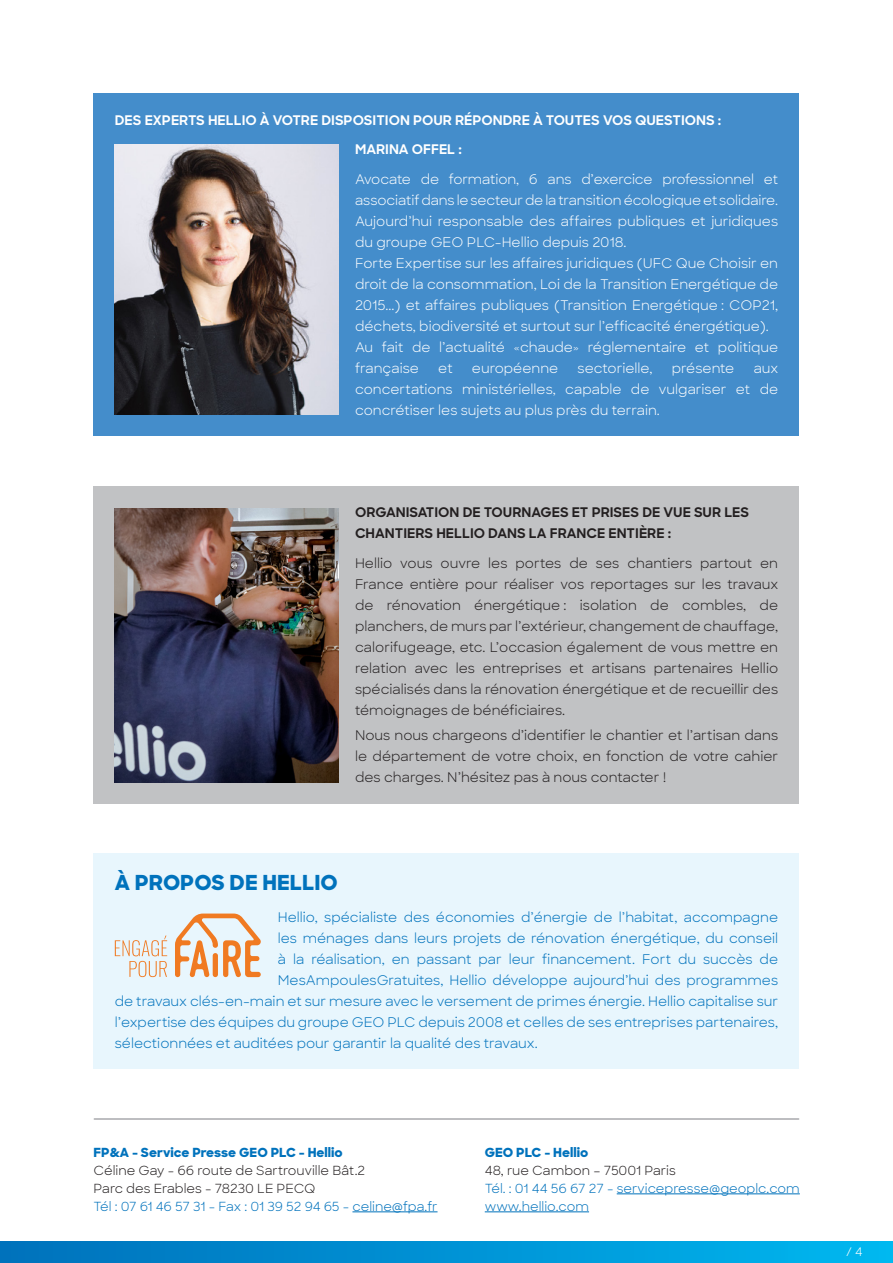
<style>
.page{position:relative;width:893px;height:1263px;background:#fff}
.page>*{position:absolute;margin:0;border:0;box-sizing:border-box;transform-origin:0 0}
.t1{font:800 21px "Sharp Sans";color:#0072bc}
.t2{font:13.5px/21px "Sharp Sans";color:#fff}
.t3{font:13.5px/21px "Sharp Sans";color:#231f20;text-align:justify}
.t4{font:13.5px "Sharp Sans";color:#0072bc}
.t5{font:700 13.5px/21px "Sharp Sans";color:#231f20}
.t6{font:700 13.5px "Sharp Sans";color:#fff}
.t7{font:12.75px/18px "Sharp Sans";color:#0072bc}
.t8{font:12.75px/18px "Sharp Sans";color:#231f20}
.t9{font:800 12.75px "Sharp Sans";color:#0072bc}
.t10{font:12px "Sharp Sans";color:#fff}
</style>
<div class="page">
<div style="left:0;top:1242px;width:893px;height:21px;background:linear-gradient(to right,#0070bb,#00b7ef)"></div>
<hr style="left:352px;top:1211px;width:86px;height:1px;background:#0072bc">
<hr style="left:617px;top:1193px;width:183px;height:1px;background:#0072bc">
<hr style="left:485px;top:1211px;width:104px;height:1px;background:#0072bc">
<hr style="left:94px;top:1118px;width:705px;height:2px;background:#a8a9ad">
<div style="left:94px;top:853px;width:705px;height:216px;background:#e8f6fd"></div>
<svg style="left:175px;top:913px;width:86px;height:64px"></svg>
<div style="left:213px;top:953px;width:5px;height:24px;background:#f07a22;border-radius:3px"></div>
<svg style="left:115px;top:935px;width:52px;height:42px"></svg>
<div style="left:94px;top:486px;width:705px;height:317px;background:#c1c2c4"></div>
<img style="left:115px;top:508px;width:223px;height:274px">
<div style="left:94px;top:94px;width:705px;height:342px;background:#448dcb"></div>
<img style="left:115px;top:145px;width:223px;height:270px">
<p class="t6" style="left:115px;top:110px;width:608px">DES EXPERTS HELLIO À VOTRE DISPOSITION POUR RÉPONDRE À TOUTES VOS QUESTIONS :</p>
<p class="t6" style="left:355px;top:140px;width:108px">MARINA OFFEL :</p>
<p class="t2" style="left:355px;top:168px;width:425px">Avocate de formation, 6 ans d’exercice professionnel et associatif dans le secteur de la transition écologique et solidaire.</p>
<p class="t2" style="left:355px;top:210px;width:425px">Aujourd’hui responsable des affaires publiques et juridiques du groupe GEO PLC-Hellio depuis 2018.</p>
<p class="t2" style="left:355px;top:252px;width:425px;text-align:justify">Forte Expertise sur les affaires juridiques (UFC Que Choisir en droit de la consommation, Loi de la Transition Energétique de 2015...) et affaires publiques (Transition Energétique : COP21, déchets, biodiversité et surtout sur l’efficacité énergétique).</p>
<p class="t2" style="left:355px;top:336px;width:425px">Au fait de l’actualité «chaude» réglementaire et politique française</p>
<p class="t2" style="left:438px;top:357px;width:16px">et</p>
<p class="t2" style="left:472px;top:357px;width:88px">européenne</p>
<p class="t2" style="left:578px;top:357px;width:77px">sectorielle,</p>
<p class="t2" style="left:672px;top:357px;width:64px">présente</p>
<p class="t2" style="left:355px;top:357px;width:425px;text-align:justify;text-indent:399px">aux concertations ministérielles, capable de vulgariser et de concrétiser les sujets au plus près du terrain.</p>
<p class="t5" style="left:355px;top:502px;width:396px">ORGANISATION DE TOURNAGES ET PRISES DE VUE SUR LES<br>CHANTIERS HELLIO DANS LA FRANCE ENTIÈRE :</p>
<p class="t3" style="left:355px;top:552px;width:425px">Hellio vous ouvre les portes de ses chantiers partout en France entière pour réaliser vos reportages sur les travaux de rénovation énergétique : isolation de combles, de planchers, de murs par l’extérieur, changement de chauffage, calorifugeage, etc. L’occasion également de vous mettre en relation avec les entreprises et artisans partenaires Hellio spécialisés dans la rénovation énergétique et de recueillir des témoignages de bénéficiaires.</p>
<p class="t3" style="left:355px;top:724px;width:425px">Nous nous chargeons d’identifier le chantier et l’artisan dans le département de votre choix, en fonction de votre cahier des charges. N’hésitez pas à nous contacter !</p>
<p class="t1" style="left:115px;top:867px;width:225px">À PROPOS DE HELLIO</p>
<p class="t4" style="left:278px;top:907px;width:502px">Hellio, spécialiste des économies d’énergie de l’habitat, accompagne</p>
<p class="t4" style="left:278px;top:928px;width:502px">les ménages dans leurs projets de rénovation énergétique, du conseil</p>
<p class="t4" style="left:278px;top:949px;width:502px">à la réalisation, en passant par leur financement. Fort du succès de</p>
<p class="t4" style="left:278px;top:970px;width:502px">MesAmpoulesGratuites, Hellio développe aujourd’hui des programmes</p>
<p class="t4" style="left:115px;top:991px;width:665px">de travaux clés-en-main et sur mesure avec le versement de primes énergie. Hellio capitalise sur</p>
<p class="t4" style="left:115px;top:1012px;width:665px">l’expertise des équipes du groupe GEO PLC depuis 2008 et celles de ses entreprises partenaires,</p>
<p class="t4" style="left:115px;top:1033px;width:425px">sélectionnées et auditées pour garantir la qualité des travaux.</p>
<p class="t9" style="left:94px;top:1143px;width:251px">FP&amp;A - Service Presse GEO PLC - Hellio</p>
<p class="t8" style="left:94px;top:1161px;width:273px">Céline Gay - 66 route de Sartrouville Bât.2<br>Parc des Erables - 78230 LE PECQ</p>
<p class="t7" style="left:94px;top:1197px;width:345px">Tél : 07 61 46 57 31 - Fax : 01 39 52 94 65 - celine@fpa.fr</p>
<p class="t9" style="left:485px;top:1143px;width:105px">GEO PLC - Hellio</p>
<p class="t8" style="left:485px;top:1161px;width:193px">48, rue Cambon – 75001 Paris</p>
<p class="t7" style="left:485px;top:1179px;width:317px">Tél. : 01 44 56 67 27 - servicepresse@geoplc.com www.hellio.com</p>
<p class="t10" style="left:846px;top:1243px;width:18px">/ 4</p>
</div>
